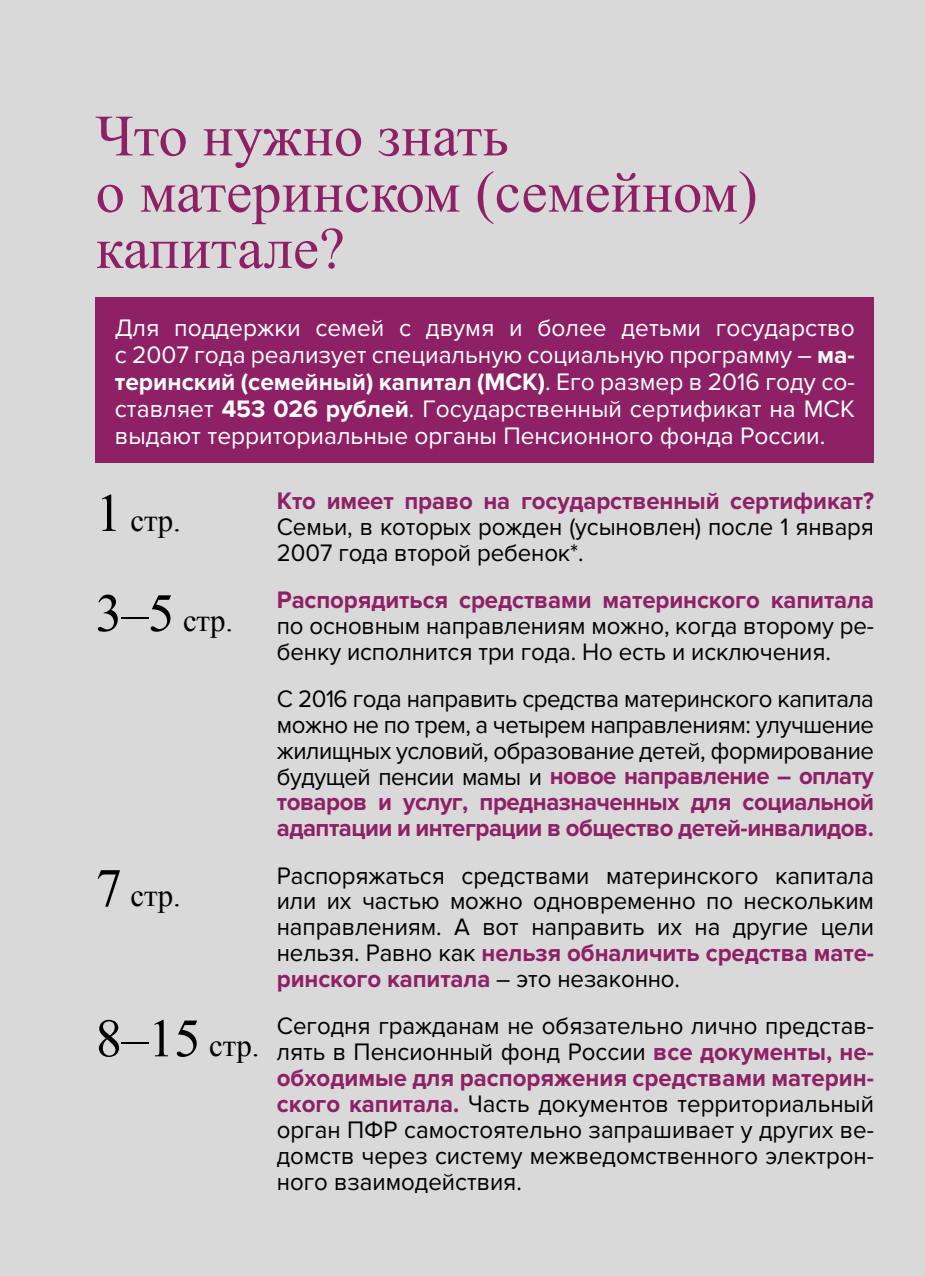
<style>
.page{position:relative;width:925px;height:1276px;background:#fff}
.page>*{position:absolute;margin:0;border:0;box-sizing:border-box;transform-origin:0 0}
.t1{font:58.5px/56.2px "Times New Roman";color:#8e2065}
.t2{font:54px "Times New Roman";color:#000}
.t3{font:31.5px "Times New Roman";color:#000}
.t4{font:24.75px/25.9px "Proxima Nova";letter-spacing:-.005em;color:#000;text-align:justify}
.t5{font:24.75px/27px "Proxima Nova";color:#fff;text-align:justify}
.t6{font:700 24.75px "Proxima Nova";letter-spacing:-.005em;color:#8e2065}
.s1{font-weight:700}
.s2{font-size:54px}
.s3{font-size:31.5px}
.s4{font-weight:700;color:#8e2065}
</style>
<div class="page">
<div style="left:0;top:0;width:925px;height:1275px;background:#d9d9d9"></div>
<div style="left:96px;top:297px;width:778px;height:166px;background:#8e2065"></div>
<h1 class="t1" style="left:96px;top:107px;width:663px">Что нужно знать<br>о материнском (семейном) капитале?</h1>
<p class="t5" style="left:115px;top:317px;width:741px">Для поддержки семей с двумя и более детьми государство с 2007 года реализует специальную социальную программу – <span class="s1">ма&shy;теринский (семейный) капитал (МСК)</span>. Его размер в 2016 году со&shy;ставляет <span class="s1">453 026 рублей</span>. Государственный сертификат на МСК выдают территориальные органы Пенсионного фонда России.</p>
<p class="t3" style="left:96px;top:503px;width:87px"><span class="s2">1</span> стр.</p>
<p class="t3" style="left:96px;top:603px;width:139px"><span class="s2">3–5</span> стр.</p>
<p class="t3" style="left:96px;top:878px;width:87px"><span class="s2">7</span> стр.</p>
<h2 class="t2" style="left:96px;top:1008px;width:165px">8–15 <span class="s3">стр.</span></h2>
<p class="t6" style="left:277px;top:491px;width:598px">Кто имеет право на государственный сертификат?</p>
<p class="t4" style="left:277px;top:516px;width:599px">Семьи, в которых рожден (усыновлен) после 1 января<br>2007 года второй ребенок*.</p>
<p class="t6" style="left:277px;top:590px;width:599px">Распорядиться средствами материнского капитала</p>
<p class="t4" style="left:277px;top:615px;width:598px">по основным направлениям можно, когда второму ре&shy;бенку исполнится три года. Но есть и исключения.</p>
<p class="t4" style="left:277px;top:688px;width:598px">С 2016 года направить средства материнского капитала можно не по трем, а четырем направлениям: улучшение жилищных условий, образование детей, формирование будущей пенсии мамы и <span class="s4">новое направление – оплату товаров и услуг, предназначенных для социальной адаптации и интеграции в общество детей-инвалидов.</span></p>
<p class="t4" style="left:277px;top:865px;width:599px">Распоряжаться средствами материнского капитала или их частью можно одновременно по нескольким направлениям. А вот направить их на другие цели нельзя. Равно как <span class="s4">нельзя обналичить средства мате&shy;ринского капитала</span> – это незаконно.</p>
<p class="t4" style="left:277px;top:1015px;width:598px">Сегодня гражданам не обязательно лично представ&shy;лять в Пенсионный фонд России <span class="s4">все документы, не&shy;обходимые для распоряжения средствами материн&shy;ского капитала.</span> Часть документов территориальный орган ПФР самостоятельно запрашивает у других ве&shy;домств через систему межведомственного электрон&shy;ного взаимодействия.</p>
</div>
